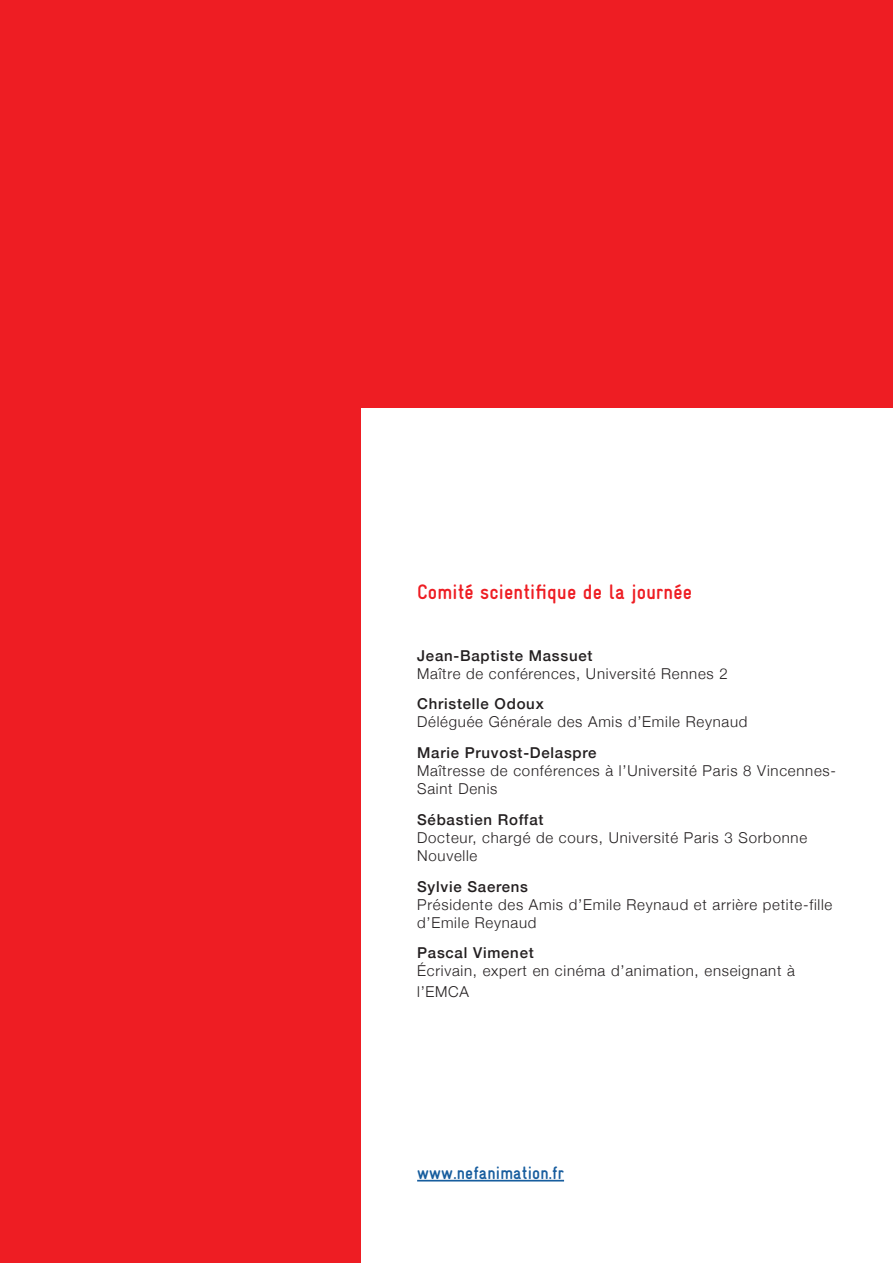
<style>
.page{position:relative;width:893px;height:1263px;background:#ee1d23}
.page>*{position:absolute;margin:0;border:0;box-sizing:border-box;transform-origin:0 0}
.NEF_TITRE3{font:700 21px "Gravur Condensed";letter-spacing:.01em;color:#ee1d23}
.NEF_TITRE3-2{font:700 18px "Gravur Condensed";letter-spacing:.01em;color:#175d9e}
.NEF_TEXTE_COURANT{font:300 15px/18px "Helvetica Neue";letter-spacing:.05em;color:#231f20}
.s1{font-weight:500}
</style>
<div class="page">
<div style="left:361px;top:408px;width:532px;height:855px;background:#fff"></div>
<hr style="left:417px;top:1180px;width:147px;height:1px;background:#175d9e">
<p class="NEF_TITRE3" style="left:417px;top:580px;width:276px">Comité scientifique de la journée</p>
<p class="NEF_TEXTE_COURANT" style="left:417px;top:645px;width:312px"><span class="s1">Jean-Baptiste Massuet<br></span>Maître de conférences, Université Rennes 2</p>
<p class="NEF_TEXTE_COURANT" style="left:417px;top:694px;width:332px"><span class="s1">Christelle Odoux<br></span>Déléguée Générale des Amis d’Emile Reynaud</p>
<p class="NEF_TEXTE_COURANT" style="left:417px;top:743px;width:420px"><span class="s1">Marie Pruvost-Delaspre<br></span>Maîtresse de conférences à l’Université Paris 8 Vincennes-<br>Saint Denis</p>
<p class="NEF_TEXTE_COURANT" style="left:417px;top:809px;width:391px"><span class="s1">Sébastien Roffat<br></span>Docteur, chargé de cours, Université Paris 3 Sorbonne<br>Nouvelle</p>
<p class="NEF_TEXTE_COURANT" style="left:417px;top:876px;width:417px"><span class="s1">Sylvie Saerens<br></span>Présidente des Amis d’Emile Reynaud et arrière petite-fille d’Emile Reynaud</p>
<p class="NEF_TEXTE_COURANT" style="left:417px;top:943px;width:379px"><span class="s1">Pascal Vimenet<br></span>Écrivain, expert en cinéma d’animation, enseignant à</p>
<p class="NEF_TEXTE_COURANT" style="left:417px;top:982px;width:53px">l’EMCA</p>
<p class="NEF_TITRE3-2" style="left:417px;top:1163px;width:148px">www.nefanimation.fr</p>
</div>
